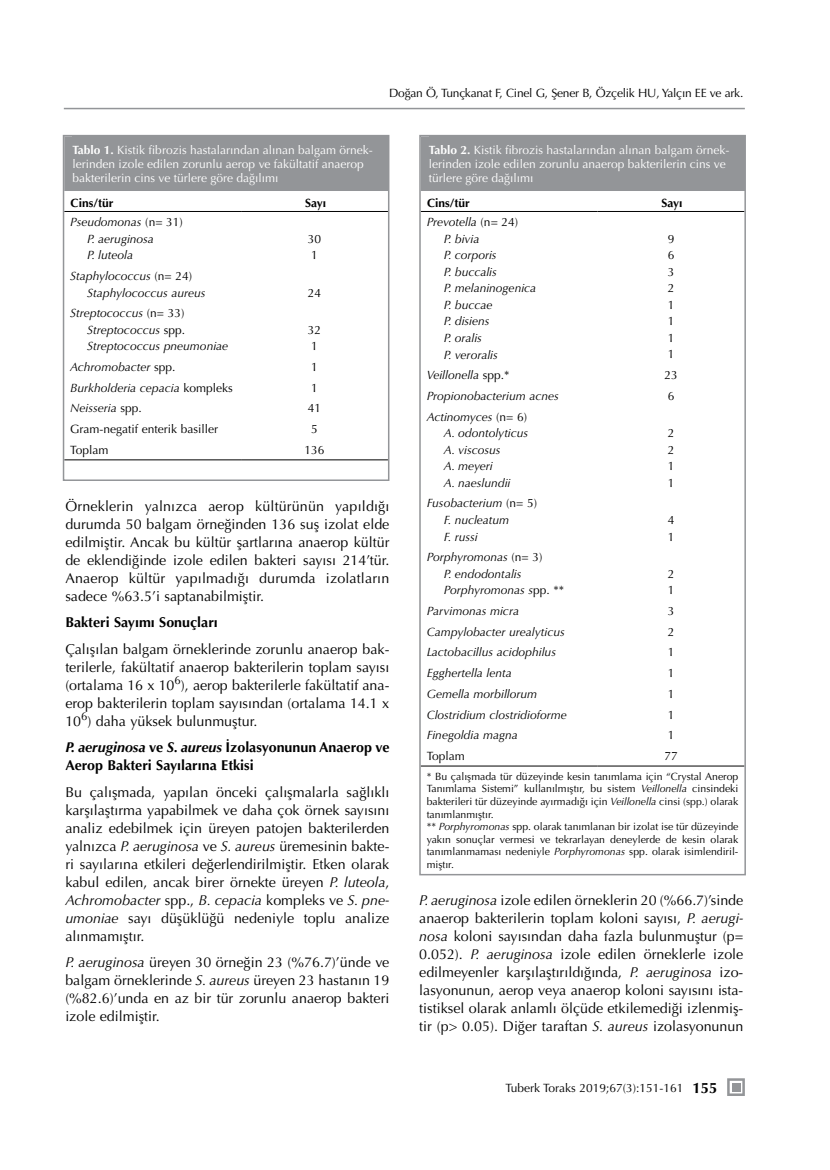
<style>
.page{position:relative;width:830px;height:1170px;background:#fff}
.page>*{position:absolute;margin:0;border:0;box-sizing:border-box;transform-origin:0 0}
.t1{font:700 15px "Optima LT Std";color:#000}
.t2{font:14.25px/18px "Optima LT Std";color:#000;text-align:justify}
.t3{font:700 14.25px/18px "Optima LT Std";color:#000}
.t4{font:italic 12px/16.5px "Optima LT Std";color:#000}
.t5{font:12px/14.4px "Optima LT Std";color:#fff}
.t6{font:12px/16.5px "Optima LT Std";color:#000}
.t7{font:12px "Optima LT Std";letter-spacing:-.02em;color:#000}
.t8{font:700 12px "Optima LT Std";color:#000}
.t9{font:10.5px/12.6px "Optima LT Std";color:#000}
.s1{font-weight:700}
.s2{font-style:normal}
.s3{font-style:italic}
</style>
<div class="page">
<hr style="left:64px;top:108px;width:680px;height:1px;background:#939598">
<svg style="left:727px;top:1078px;width:17px;height:17px"></svg>
<div style="left:731px;top:1082px;width:8px;height:9px;background:#939598"></div>
<hr style="left:64px;top:211px;width:177px;height:1px;background:#000">
<hr style="left:241px;top:211px;width:147px;height:1px;background:#000">
<hr style="left:64px;top:459px;width:177px;height:1px;background:#000">
<hr style="left:241px;top:459px;width:147px;height:1px;background:#000">
<div style="left:72px;top:136px;width:316px;height:55px;background:#939598"></div>
<div style="left:63px;top:135px;width:326px;height:346px;border:2px solid #939598"></div>
<hr style="left:420px;top:211px;width:177px;height:1px;background:#000">
<hr style="left:597px;top:211px;width:147px;height:1px;background:#000">
<hr style="left:420px;top:765px;width:177px;height:1px;background:#000">
<hr style="left:597px;top:765px;width:147px;height:1px;background:#000">
<div style="left:428px;top:136px;width:316px;height:55px;background:#939598"></div>
<div style="left:419px;top:135px;width:326px;height:740px;border:2px solid #939598"></div>
<p class="t5" style="left:72px;top:142px;width:302px"><span class="s1">Tablo 1.</span> Kistik fibrozis hastalarından alınan balgam örnek&shy;lerinden izole edilen zorunlu aerop ve fakültatif anaerop bakterilerin cins ve türlere göre dağılımı</p>
<p class="t8" style="left:71px;top:196px;width:44px">Cins/tür</p>
<p class="t8" style="left:305px;top:196px;width:22px">Sayı</p>
<p class="t4" style="left:87px;top:214px;width:97px;text-indent:-17px">Pseudomonas <span class="s2">(n= 31)<br></span>P. aeruginosa<br>P. luteola</p>
<p class="t6" style="left:308px;top:230px;width:15px">30<br>1</p>
<p class="t4" style="left:87px;top:268px;width:120px;text-indent:-17px">Staphylococcus <span class="s2">(n= 24)<br></span>Staphylococcus aureus</p>
<p class="t4" style="left:87px;top:305px;width:142px;text-indent:-17px">Streptococcus <span class="s2">(n= 33)<br></span>Streptococcus <span class="s2">spp.<br></span>Streptococcus pneumoniae</p>
<p class="t6" style="left:308px;top:284px;width:15px">24</p>
<p class="t6" style="left:308px;top:321px;width:15px">32<br>1</p>
<p class="t4" style="left:70px;top:359px;width:107px">Achromobacter <span class="s2">spp.</span></p>
<p class="t6" style="left:311px;top:359px;width:8px">1</p>
<p class="t4" style="left:70px;top:379px;width:164px">Burkholderia cepacia <span class="s2">kompleks</span></p>
<p class="t6" style="left:311px;top:379px;width:8px">1</p>
<p class="t4" style="left:70px;top:400px;width:73px">Neisseria <span class="s2">spp.</span></p>
<p class="t6" style="left:308px;top:400px;width:15px">41</p>
<p class="t6" style="left:70px;top:421px;width:149px">Gram-negatif enterik basiller</p>
<p class="t6" style="left:311px;top:421px;width:8px">5</p>
<p class="t6" style="left:70px;top:441px;width:40px">Toplam</p>
<p class="t6" style="left:304px;top:441px;width:22px">136</p>
<p class="t7" style="left:389px;top:86px;width:355px">Doğan Ö, Tunçkanat F, Cinel G, Şener B, Özçelik HU, Yalçın EE ve ark.</p>
<p class="t5" style="left:428px;top:142px;width:302px"><span class="s1">Tablo 2.</span> Kistik fibrozis hastalarından alınan balgam örnek&shy;lerinden izole edilen zorunlu anaerop bakterilerin cins ve türlere göre dağılımı</p>
<p class="t8" style="left:427px;top:196px;width:44px">Cins/tür</p>
<p class="t8" style="left:661px;top:196px;width:22px">Sayı</p>
<p class="t4" style="left:443px;top:214px;width:94px;text-indent:-17px">Prevotella <span class="s2">(n= 24)<br></span>P. bivia<br>P. corporis<br>P. buccalis<br>P. melaninogenica<br>P. buccae<br>P. disiens<br>P. oralis<br>P. veroralis</p>
<p class="t6" style="left:667px;top:230px;width:8px;text-align:justify">9<br>6<br>3<br>2<br>1<br>1<br>1<br>1</p>
<p class="t4" style="left:426px;top:367px;width:84px">Veillonella <span class="s2">spp.*</span></p>
<p class="t6" style="left:664px;top:367px;width:15px">23</p>
<p class="t4" style="left:426px;top:387px;width:133px">Propionobacterium acnes</p>
<p class="t6" style="left:667px;top:387px;width:8px">6</p>
<p class="t4" style="left:443px;top:408px;width:86px;text-indent:-17px">Actinomyces <span class="s2">(n= 6)<br></span>A. odontolyticus<br>A. viscosus<br>A. meyeri<br>A. naeslundii</p>
<p class="t6" style="left:667px;top:425px;width:8px;text-align:justify">2<br>2<br>1<br>1</p>
<p class="t2" style="left:65px;top:497px;width:325px">Örneklerin yalnızca aerop kültürünün yapıldığı durumda 50 balgam örneğinden 136 suş izolat elde edilmiştir. Ancak bu kültür şartlarına anaerop kültür de eklendiğinde izole edilen bakteri sayısı 214’tür.<br>Anaerop kültür yapılmadığı durumda izolatların sadece %63.5’i saptanabilmiştir.</p>
<p class="t3" style="left:65px;top:613px;width:154px">Bakteri Sayımı Sonuçları</p>
<p class="t2" style="left:65px;top:640px;width:325px">Çalışılan balgam örneklerinde zorunlu anaerop bak&shy;terilerle, fakültatif anaerop bakterilerin toplam sayısı (ortalama 16 x 10<sup>6</sup>), aerop bakterilerle fakültatif ana&shy;erop bakterilerin toplam sayısından (ortalama 14.1 x 10<sup>6</sup>) daha yüksek bulunmuştur.</p>
<p class="t3" style="left:65px;top:738px;width:325px"><span class="s3">P. aeruginosa</span> ve <span class="s3">S. aureus</span> İzolasyonunun Anaerop ve<br>Aerop Bakteri Sayılarına Etkisi</p>
<p class="t2" style="left:65px;top:783px;width:325px">Bu çalışmada, yapılan önceki çalışmalarla sağlıklı karşılaştırma yapabilmek ve daha çok örnek sayısını analiz edebilmek için üreyen patojen bakterilerden yalnızca <span class="s3">P. aeruginosa</span> ve <span class="s3">S. aureus</span> üremesinin bakte&shy;ri sayılarına etkileri değerlendirilmiştir. Etken olarak kabul edilen, ancak birer örnekte üreyen <span class="s3">P. luteola</span>, <span class="s3">Achromobacter</span> spp., <span class="s3">B. cepacia</span> kompleks ve <span class="s3">S. pne&shy;umoniae</span> sayı düşüklüğü nedeniyle toplu analize alınmamıştır.</p>
<p class="t2" style="left:65px;top:953px;width:325px"><span class="s3">P. aeruginosa</span> üreyen 30 örneğin 23 (%76.7)’ünde ve balgam örneklerinde <span class="s3">S. aureus</span> üreyen 23 hastanın 19 (%82.6)’unda en az bir tür zorunlu anaerop bakteri izole edilmiştir.</p>
<p class="t4" style="left:443px;top:495px;width:95px;text-indent:-17px">Fusobacterium <span class="s2">(n= 5)<br></span>F. nucleatum<br>F. russi</p>
<p class="t4" style="left:443px;top:549px;width:122px;text-indent:-17px">Porphyromonas <span class="s2">(n= 3)<br></span>P. endodontalis<br>Porphyromonas s<span class="s2">pp. **</span></p>
<p class="t6" style="left:667px;top:512px;width:8px">4<br>1</p>
<p class="t6" style="left:667px;top:565px;width:8px">2<br>1</p>
<p class="t4" style="left:426px;top:602px;width:94px">Parvimonas micra</p>
<p class="t6" style="left:667px;top:602px;width:8px">3</p>
<p class="t4" style="left:426px;top:623px;width:139px">Campylobacter urealyticus</p>
<p class="t6" style="left:667px;top:623px;width:8px">2</p>
<p class="t4" style="left:426px;top:644px;width:131px">Lactobacillus acidophilus</p>
<p class="t6" style="left:667px;top:644px;width:8px">1</p>
<p class="t4" style="left:426px;top:665px;width:87px">Egghertella lenta</p>
<p class="t6" style="left:667px;top:665px;width:8px">1</p>
<p class="t4" style="left:426px;top:685px;width:112px">Gemella morbillorum</p>
<p class="t6" style="left:667px;top:685px;width:8px">1</p>
<p class="t4" style="left:426px;top:706px;width:141px">Clostridium clostridioforme</p>
<p class="t6" style="left:667px;top:706px;width:8px">1</p>
<p class="t4" style="left:426px;top:727px;width:92px">Finegoldia magna</p>
<p class="t6" style="left:667px;top:727px;width:8px">1</p>
<p class="t6" style="left:426px;top:747px;width:40px">Toplam</p>
<p class="t6" style="left:664px;top:747px;width:15px">77</p>
<p class="t9" style="left:426px;top:769px;width:313px">* Bu çalışmada tür düzeyinde kesin tanımlama için “Crystal Anerop Tanımlama Sistemi” kullanılmıştır, bu sistem <span class="s3">Veillonella</span> cinsindeki bakterileri tür düzeyinde ayırmadığı için <span class="s3">Veillonella</span> cinsi (spp.) olarak tanımlanmıştır.<br>** <span class="s3">Porphyromonas</span> spp. olarak tanımlanan bir izolat ise tür düzeyinde yakın sonuçlar vermesi ve tekrarlayan deneylerde de kesin olarak tanımlanmaması nedeniyle <span class="s3">Porphyromonas</span> spp. olarak isimlendiril&shy;miştır.</p>
<p class="t2" style="left:419px;top:891px;width:325px"><span class="s3">P. aeruginosa</span> izole edilen örneklerin 20 (%66.7)’sinde anaerop bakterilerin toplam koloni sayısı, <span class="s3">P. aerugi&shy;nosa</span> koloni sayısından daha fazla bulunmuştur (p= 0.052). <span class="s3">P. aeruginosa</span> izole edilen örneklerle izole edilmeyenler karşılaştırıldığında, <span class="s3">P. aeruginosa</span> izo&shy;lasyonunun, aerop veya anaerop koloni sayısını ista&shy;tistiksel olarak anlamlı ölçüde etkilemediği izlenmiş&shy;tir (p&gt; 0.05). Diğer taraftan <span class="s3">S. aureus</span> izolasyonunun</p>
<p class="t6" style="left:505px;top:1079px;width:180px">Tuberk Toraks 2019;67(3):151-161</p>
<p class="t1" style="left:692px;top:1078px;width:27px">155</p>
</div>
